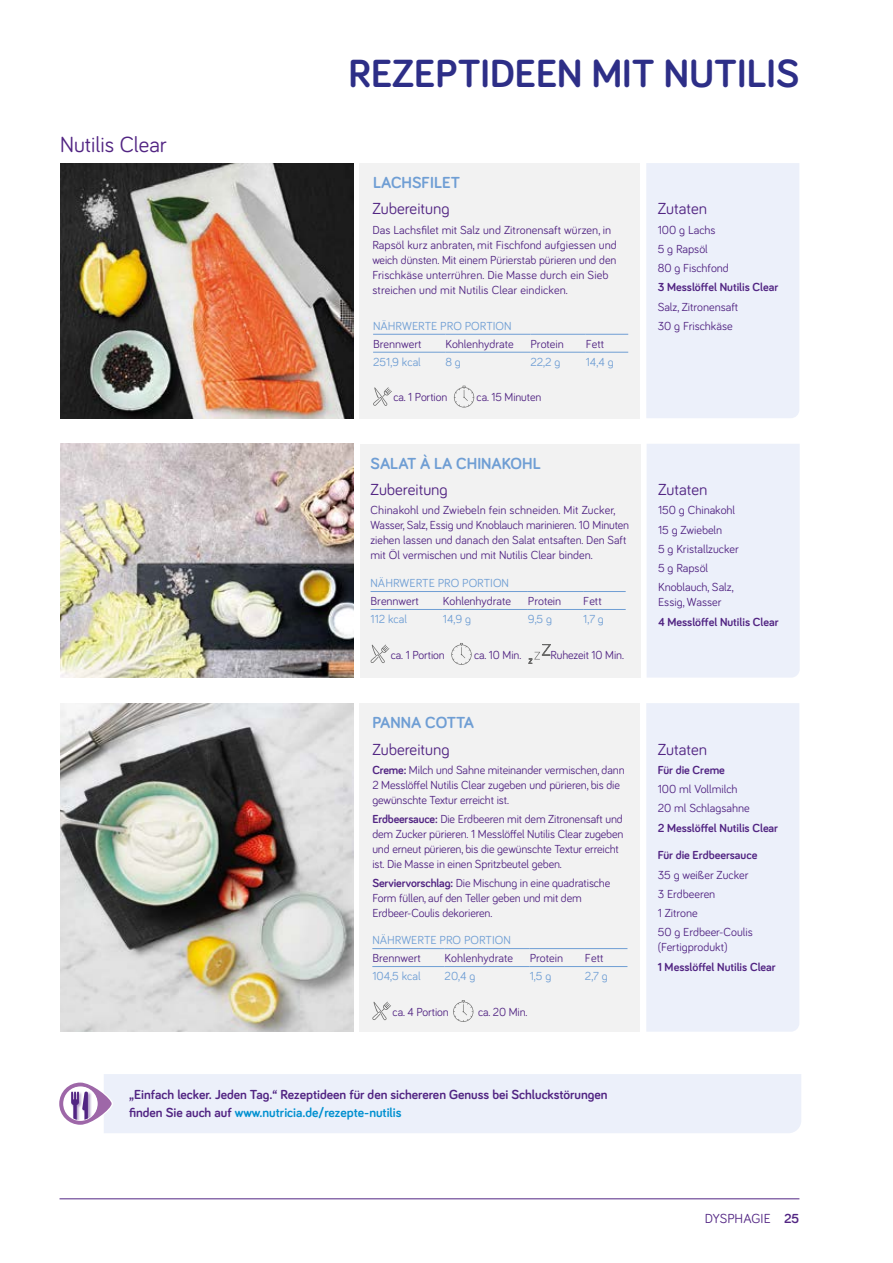
<style>
.page{position:relative;width:893px;height:1263px;background:#fff}
.page>*{position:absolute;margin:0;border:0;box-sizing:border-box;transform-origin:0 0}
.t1{font:700 40.5px "Bariol";color:#2d2e87}
.t2{font:22.5px "Bariol";color:#522583}
.t3{font:16.5px "Bariol";color:#522583}
.t4{font:700 16.5px "Bariol";color:#6f9ed4}
.t5{font:700 13.5px/18px "Bariol";color:#522583}
.t6{font:13.5px "Bariol";color:#522583}
.t7{font:12px/15px "Bariol";color:#522583}
.t8{font:700 12px "Bariol";color:#522583}
.t9{font:12px "Bariol";color:#6f9ed4}
.s1{font-weight:700}
.s2{color:#0090d0}
</style>
<div class="page">
<hr style="left:60px;top:1198px;width:739px;height:1px;background:#522583">
<div style="left:104px;top:1074px;width:697px;height:59px;background:#ecf0fa"></div>
<svg style="left:58px;top:1081px;width:55px;height:45px"></svg>
<svg style="left:59px;top:1082px;width:53px;height:43px"></svg>
<svg style="left:63px;top:1086px;width:35px;height:35px"></svg>
<div style="left:64px;top:1087px;width:33px;height:33px;background:#fff;border-radius:50%"></div>
<div style="left:70px;top:1091px;width:22px;height:29px;background:#522583;opacity:.5"></div>
<svg style="left:71px;top:1091px;width:17px;height:29px"></svg>
<div style="left:647px;top:444px;width:153px;height:234px;background:#ecf0fa"></div>
<div style="left:360px;top:444px;width:281px;height:234px;background:#f2f2f2"></div>
<img style="left:60px;top:444px;width:294px;height:234px">
<hr style="left:371px;top:591px;width:72px;height:1px;background:#6f9ed4">
<hr style="left:443px;top:591px;width:85px;height:1px;background:#6f9ed4">
<hr style="left:528px;top:591px;width:55px;height:1px;background:#6f9ed4">
<hr style="left:583px;top:591px;width:43px;height:1px;background:#6f9ed4">
<hr style="left:371px;top:609px;width:72px;height:1px;background:#6f9ed4">
<hr style="left:443px;top:609px;width:85px;height:1px;background:#6f9ed4">
<hr style="left:528px;top:609px;width:55px;height:1px;background:#6f9ed4">
<hr style="left:583px;top:609px;width:43px;height:1px;background:#6f9ed4">
<svg style="left:371px;top:645px;width:18px;height:18px"></svg>
<svg style="left:451px;top:643px;width:21px;height:22px"></svg>
<svg style="left:529px;top:644px;width:21px;height:19px"></svg>
<div style="left:646px;top:163px;width:153px;height:255px;background:#ecf0fa"></div>
<img style="left:60px;top:163px;width:294px;height:255px">
<div style="left:360px;top:163px;width:280px;height:255px;background:#f2f2f2"></div>
<hr style="left:373px;top:334px;width:72px;height:1px;background:#6f9ed4">
<hr style="left:445px;top:334px;width:85px;height:1px;background:#6f9ed4">
<hr style="left:530px;top:334px;width:56px;height:1px;background:#6f9ed4">
<hr style="left:586px;top:334px;width:42px;height:1px;background:#6f9ed4">
<hr style="left:373px;top:352px;width:72px;height:1px;background:#6f9ed4">
<hr style="left:445px;top:352px;width:85px;height:1px;background:#6f9ed4">
<hr style="left:530px;top:352px;width:56px;height:1px;background:#6f9ed4">
<hr style="left:586px;top:352px;width:42px;height:1px;background:#6f9ed4">
<svg style="left:373px;top:387px;width:19px;height:19px"></svg>
<svg style="left:454px;top:386px;width:20px;height:21px"></svg>
<div style="left:646px;top:703px;width:153px;height:329px;background:#ecf0fa"></div>
<div style="left:360px;top:703px;width:280px;height:329px;background:#f2f2f2"></div>
<hr style="left:372px;top:948px;width:73px;height:1px;background:#6f9ed4">
<hr style="left:445px;top:948px;width:85px;height:1px;background:#6f9ed4">
<hr style="left:530px;top:948px;width:55px;height:1px;background:#6f9ed4">
<hr style="left:585px;top:948px;width:42px;height:1px;background:#6f9ed4">
<hr style="left:372px;top:966px;width:73px;height:1px;background:#6f9ed4">
<hr style="left:445px;top:966px;width:85px;height:1px;background:#6f9ed4">
<hr style="left:530px;top:966px;width:55px;height:1px;background:#6f9ed4">
<hr style="left:585px;top:966px;width:42px;height:1px;background:#6f9ed4">
<svg style="left:372px;top:1002px;width:19px;height:18px"></svg>
<svg style="left:453px;top:1000px;width:20px;height:22px"></svg>
<img style="left:60px;top:703px;width:293px;height:329px">
<h2 class="t2" style="left:60px;top:129px;width:108px">Nutilis Clear</h2>
<h1 class="t1" style="left:348px;top:46px;width:452px">REZEPTIDEEN MIT NUTILIS</h1>
<h3 class="t4" style="left:373px;top:171px;width:89px">LACHSFILET</h3>
<h3 class="t3" style="left:372px;top:198px;width:79px">Zubereitung</h3>
<p class="t7" style="left:372px;top:222px;width:246px">Das Lachsfilet mit Salz und Zitronensaft würzen, in Rapsöl kurz anbraten, mit Fischfond aufgiessen und weich dünsten. Mit einem Pürierstab pürieren und den Frischkäse unterrühren. Die Masse durch ein Sieb streichen und mit Nutilis Clear eindicken.</p>
<p class="t9" style="left:373px;top:318px;width:140px">NÄHRWERTE PRO PORTION</p>
<p class="t7" style="left:373px;top:336px;width:50px">Brennwert</p>
<p class="t7" style="left:445px;top:336px;width:70px">Kohlenhydrate</p>
<p class="t7" style="left:530px;top:336px;width:35px">Protein</p>
<p class="t7" style="left:586px;top:336px;width:20px">Fett</p>
<p class="t9" style="left:373px;top:354px;width:49px">251,9 kcal</p>
<p class="t9" style="left:445px;top:354px;width:17px">8 g</p>
<p class="t9" style="left:530px;top:354px;width:31px">22,2 g</p>
<p class="t9" style="left:586px;top:354px;width:29px">14,4 g</p>
<p class="t7" style="left:393px;top:389px;width:55px">ca. 1 Portion</p>
<p class="t7" style="left:477px;top:389px;width:66px">ca. 15 Minuten</p>
<h3 class="t4" style="left:371px;top:452px;width:172px">SALAT À LA CHINAKOHL</h3>
<h3 class="t3" style="left:371px;top:478px;width:79px">Zubereitung</h3>
<p class="t7" style="left:371px;top:502px;width:260px">Chinakohl und Zwiebeln fein schneiden. Mit Zucker, Wasser, Salz, Essig und Knoblauch marinieren. 10 Minuten ziehen lassen und danach den Salat entsaften. Den Saft mit Öl vermischen und mit Nutilis Clear binden.</p>
<p class="t9" style="left:371px;top:575px;width:140px">NÄHRWERTE PRO PORTION</p>
<p class="t7" style="left:371px;top:593px;width:50px">Brennwert</p>
<p class="t7" style="left:443px;top:593px;width:70px">Kohlenhydrate</p>
<p class="t7" style="left:528px;top:593px;width:35px">Protein</p>
<p class="t7" style="left:583px;top:593px;width:20px">Fett</p>
<p class="t9" style="left:371px;top:611px;width:38px">112 kcal</p>
<p class="t9" style="left:443px;top:611px;width:30px">14,9 g</p>
<p class="t9" style="left:528px;top:611px;width:26px">9,5 g</p>
<p class="t9" style="left:583px;top:611px;width:22px">1,7 g</p>
<p class="t7" style="left:391px;top:646px;width:55px">ca. 1 Portion</p>
<p class="t7" style="left:474px;top:646px;width:49px">ca. 10 Min.</p>
<p class="t7" style="left:551px;top:646px;width:75px">Ruhezeit 10 Min.</p>
<h3 class="t4" style="left:372px;top:711px;width:103px">PANNA COTTA</h3>
<h3 class="t3" style="left:372px;top:738px;width:79px">Zubereitung</h3>
<p class="t7" style="left:372px;top:762px;width:254px"><span class="s1">Creme:</span> Milch und Sahne miteinander vermischen, dann<br>2 Messlöffel Nutilis Clear zugeben und pürieren, bis die gewünschte Textur erreicht ist.</p>
<p class="t7" style="left:372px;top:811px;width:253px"><span class="s1">Erdbeersauce:</span> Die Erdbeeren mit dem Zitronensaft und dem Zucker pürieren. 1 Messlöffel Nutilis Clear zugeben und erneut pürieren, bis die gewünschte Textur erreicht ist. Die Masse in einen Spritzbeutel geben.</p>
<p class="t7" style="left:372px;top:875px;width:239px"><span class="s1">Serviervorschlag:</span> Die Mischung in eine quadratische<br>Form füllen, auf den Teller geben und mit dem<br>Erdbeer-Coulis dekorieren.</p>
<p class="t9" style="left:372px;top:932px;width:140px">NÄHRWERTE PRO PORTION</p>
<p class="t7" style="left:372px;top:950px;width:50px">Brennwert</p>
<p class="t7" style="left:445px;top:950px;width:70px">Kohlenhydrate</p>
<p class="t7" style="left:530px;top:950px;width:35px">Protein</p>
<p class="t7" style="left:585px;top:950px;width:20px">Fett</p>
<p class="t9" style="left:372px;top:968px;width:50px">104,5 kcal</p>
<p class="t9" style="left:445px;top:968px;width:32px">20,4 g</p>
<p class="t9" style="left:530px;top:968px;width:23px">1,5 g</p>
<p class="t9" style="left:585px;top:968px;width:24px">2,7 g</p>
<p class="t7" style="left:393px;top:1003px;width:58px">ca. 4 Portion</p>
<p class="t7" style="left:478px;top:1003px;width:51px">ca. 20 Min.</p>
<h3 class="t3" style="left:658px;top:198px;width:51px">Zutaten</h3>
<p class="t7" style="left:658px;top:220px;width:73px;line-height:19.2px">100 g Lachs<br>5 g Rapsöl<br>80 g Fischfond</p>
<p class="t8" style="left:658px;top:279px;width:122px">3 Messlöffel Nutilis Clear</p>
<p class="t7" style="left:658px;top:297px;width:82px;line-height:19.2px">Salz, Zitronensaft<br>30 g Frischkäse</p>
<h3 class="t3" style="left:658px;top:478px;width:51px">Zutaten</h3>
<p class="t7" style="left:658px;top:500px;width:82px;line-height:19.2px">150 g Chinakohl<br>15 g Zwiebeln<br>5 g Kristallzucker<br>5 g Rapsöl<br>Knoblauch, Salz,</p>
<p class="t7" style="left:658px;top:594px;width:65px">Essig, Wasser</p>
<p class="t8" style="left:658px;top:613px;width:122px">4 Messlöffel Nutilis Clear</p>
<h3 class="t3" style="left:658px;top:738px;width:51px">Zutaten</h3>
<p class="t8" style="left:658px;top:761px;width:69px">Für die Creme</p>
<p class="t7" style="left:658px;top:779px;width:94px;line-height:19.2px">100 ml Vollmilch<br>20 ml Schlagsahne</p>
<p class="t8" style="left:658px;top:819px;width:122px">2 Messlöffel Nutilis Clear</p>
<p class="t8" style="left:658px;top:847px;width:101px">Für die Erdbeersauce</p>
<p class="t7" style="left:658px;top:864px;width:97px;line-height:19.2px">35 g weißer Zucker<br>3 Erdbeeren<br>1 Zitrone<br>50 g Erdbeer-Coulis</p>
<p class="t7" style="left:658px;top:939px;width:71px">(Fertigprodukt)</p>
<p class="t8" style="left:658px;top:958px;width:120px">1 Messlöffel Nutilis Clear</p>
<p class="t5" style="left:129px;top:1084px;width:480px">„Einfach lecker. Jeden Tag.“ Rezeptideen für den sichereren Genuss bei Schluckstörungen finden Sie auch auf <span class="s2">www.nutricia.de/rezepte-nutilis</span></p>
<p class="t6" style="left:705px;top:1209px;width:96px">DYSPHAGIE <span class="s1">25</span></p>
</div>
